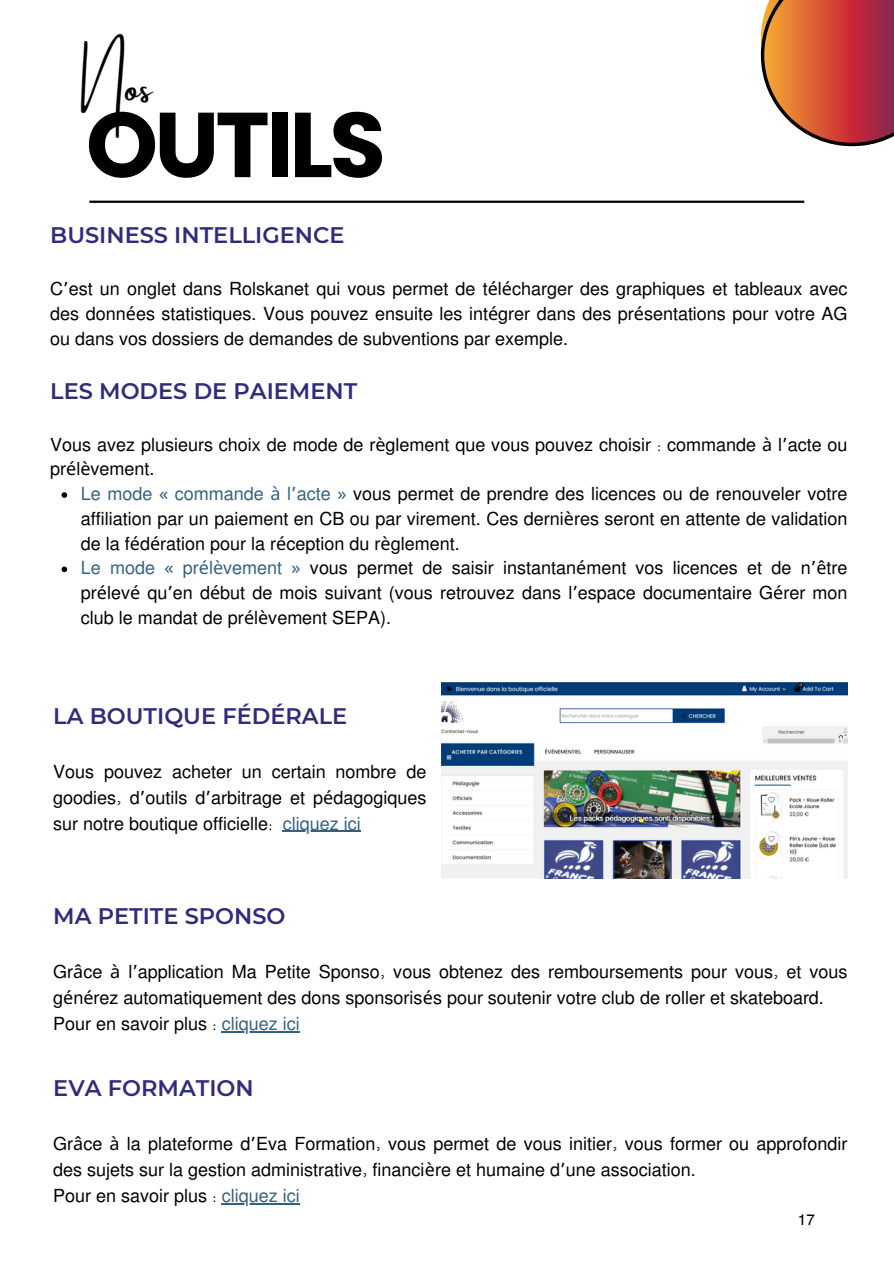
<style>
.page{position:relative;width:894px;height:1264px;background:#fff}
.page>*{position:absolute;margin:0;border:0;box-sizing:border-box;transform-origin:0 0}
.t1{font:700 91.8px "Poppins";letter-spacing:-.04em;color:#000}
.t2{font:42.6px "Amsterdam One";color:#000}
.t3{font:600 22.5px "Montserrat";color:#2f2c7c}
.t4{font:18px/24.8px "Mukti";color:#000;text-align:justify}
.t5{font:18px "Mukti";color:#336280}
.t6{font:15.15px "Helvetica World";color:#000}
.s1{font-family:"Noto Sans Gurmukhi"}
.s2{font-family:"Noto Sans"}
.s3{color:#336280}
.s4{font-family:"Noto Sans";color:#336280}
.s5{font-family:"Noto Sans Gurmukhi";color:#336280}
</style>
<div class="page">
<hr style="left:89px;top:201px;width:715px;height:2px;background:#000">
<svg style="left:760px;top:0;width:133px;height:146px;background:#c85d4c"></svg>
<svg style="left:61px;top:492px;width:6px;height:6px"></svg>
<svg style="left:61px;top:566px;width:6px;height:6px"></svg>
<img style="left:441px;top:682px;width:406px;height:196px">
<hr style="left:283px;top:830px;width:78px;height:1px;background:#336280">
<hr style="left:222px;top:1031px;width:78px;height:1px;background:#336280">
<hr style="left:222px;top:1203px;width:78px;height:1px;background:#336280">
<p class="t2" style="left:81px;top:63px;width:73px">Nos</p>
<h1 class="t1" style="left:86px;top:81px;width:301px">OUTILS</h1>
<h3 class="t3" style="left:50px;top:222px;width:296px">BUSINESS INTELLIGENCE</h3>
<h4 class="t4" style="left:50px;top:276px;width:798px">C<span class="s1">’</span>est un onglet dans Rolskanet qui vous permet de t<span class="s2">é</span>l<span class="s2">é</span>charger des graphiques et tableaux avec des donn<span class="s2">é</span>es statistiques. Vous pouvez ensuite les int<span class="s2">é</span>grer dans des pr<span class="s2">é</span>sentations pour votre AG ou dans vos dossiers de demandes de subventions par exemple.</h4>
<h3 class="t3" style="left:50px;top:377px;width:308px">LES MODES DE PAIEMENT</h3>
<h4 class="t4" style="left:50px;top:431px;width:798px">Vous avez plusieurs choix de mode de r<span class="s2">è</span>glement que vous pouvez choisir : commande <span class="s2">à</span> l<span class="s1">’</span>acte ou pr<span class="s2">é</span>l<span class="s2">è</span>vement.</h4>
<p class="t4" style="left:81px;top:480px;width:768px"><span class="s3">Le mode</span> <span class="s4">«</span> <span class="s3">commande</span> <span class="s4">à</span> <span class="s3">l</span><span class="s5">’</span><span class="s3">acte</span> <span class="s4">»</span> vous permet de prendre des licences ou de renouveler votre affiliation par un paiement en CB ou par virement. Ces derni<span class="s2">è</span>res seront en attente de validation de la f<span class="s2">é</span>d<span class="s2">é</span>ration pour la r<span class="s2">é</span>ception du r<span class="s2">è</span>glement.</p>
<p class="t4" style="left:81px;top:555px;width:768px"><span class="s3">Le mode</span> <span class="s4">«</span> <span class="s3">pr</span><span class="s4">é</span><span class="s3">l</span><span class="s4">è</span><span class="s3">vement</span> <span class="s4">»</span> vous permet de saisir instantan<span class="s2">é</span>ment vos licences et de n<span class="s1">’</span><span class="s2">ê</span>tre pr<span class="s2">é</span>lev<span class="s2">é</span> qu<span class="s1">’</span>en d<span class="s2">é</span>but de mois suivant (vous retrouvez dans l<span class="s1">’</span>espace documentaire G<span class="s2">é</span>rer mon club le mandat de pr<span class="s2">é</span>l<span class="s2">è</span>vement SEPA).</p>
<h3 class="t3" style="left:53px;top:702px;width:295px">LA BOUTIQUE FÉDÉRALE</h3>
<h4 class="t4" style="left:53px;top:757px;width:374px;line-height:25.8px">Vous pouvez acheter un certain nombre de goodies, d<span class="s1">’</span>outils d<span class="s1">’</span>arbitrage et p<span class="s2">é</span>dagogiques sur notre boutique officielle:</h4>
<p class="t5" style="left:283px;top:810px;width:79px">cliquez ici</p>
<h3 class="t3" style="left:53px;top:902px;width:234px">MA PETITE SPONSO</h3>
<h4 class="t4" style="left:53px;top:958px;width:795px;line-height:25.8px;text-align:left">Gr<span class="s2">â</span>ce <span class="s2">à</span> l<span class="s1">’</span>application Ma Petite Sponso, vous obtenez des remboursements pour vous, et vous g<span class="s2">é</span>n<span class="s2">é</span>rez automatiquement des dons sponsoris<span class="s2">é</span>s pour soutenir votre club de roller et skateboard.<br>Pour en savoir plus : <span class="s3">cliquez ici</span></h4>
<h4 class="t3" style="left:53px;top:1074px;width:202px">EVA FORMATION</h4>
<p class="t4" style="left:53px;top:1130px;width:795px;line-height:25.8px;text-align:left">Gr<span class="s2">â</span>ce <span class="s2">à</span> la plateforme d<span class="s1">’</span>Eva Formation, vous permet de vous initier, vous former ou approfondir des sujets sur la gestion administrative, financi<span class="s2">è</span>re et humaine d<span class="s1">’</span>une association.<br>Pour en savoir plus : <span class="s3">cliquez ici</span></p>
<h2 class="t6" style="left:797px;top:1210px;width:18px">17</h2>
</div>
